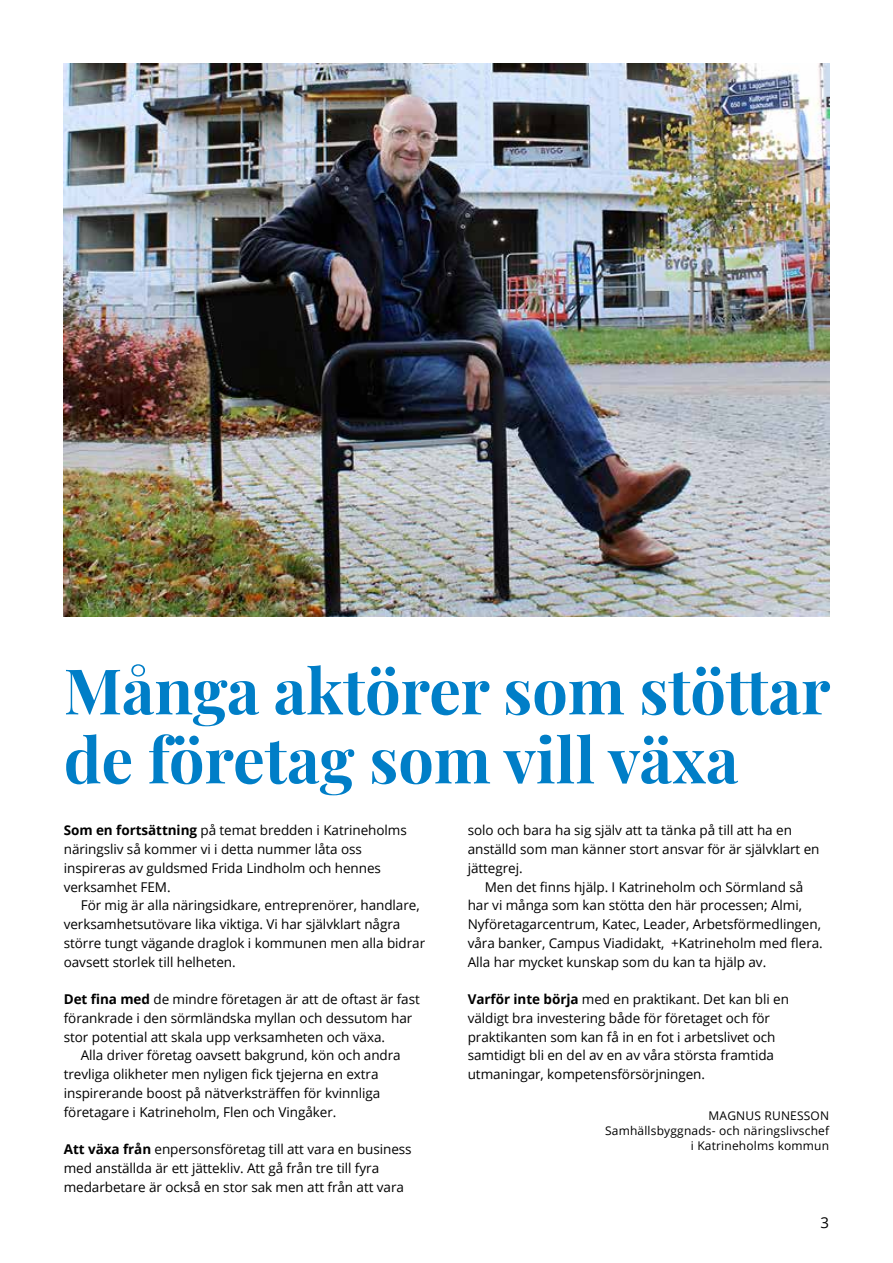
<style>
.page{position:relative;width:893px;height:1263px;background:#fff}
.page>*{position:absolute;margin:0;border:0;box-sizing:border-box;transform-origin:0 0}
.Rubrik_Playfair_36_p{font:63px "Playfair Display";color:#007ec7}
.Paginering_höger{font:15px "Open Sans";color:#000}
.Brödtext_1{font:13.5px/18.8px "Open Sans";letter-spacing:-.005em;color:#000}
.Brödtext_2{font:13.5px/18.8px "Open Sans";letter-spacing:-.005em;color:#000}
.Byline{font:12px "Open Sans";letter-spacing:.015em;color:#000}
.s1{font-weight:700}
</style>
<div class="page">
<img style="left:64px;top:64px;width:765px;height:553px">
<p class="Rubrik_Playfair_36_p" style="left:64px;top:641px;width:768px">Många aktörer som stöttar</p>
<p class="Rubrik_Playfair_36_p" style="left:64px;top:710px;width:676px">de företag som vill växa</p>
<p class="Brödtext_1" style="left:64px;top:821px;width:345px"><span class="s1">Som en fortsättning</span> på temat bredden i Katrineholms näringsliv så kommer vi i detta nummer låta oss inspireras av guldsmed Frida Lindholm och hennes verksamhet FEM.</p>
<p class="Brödtext_2" style="left:64px;top:896px;width:363px;text-indent:17px">För mig är alla näringsidkare, entreprenörer, handlare, verksamhetsutövare lika viktiga. Vi har självklart några större tungt vägande draglok i kommunen men alla bidrar oavsett storlek till helheten.</p>
<p class="Brödtext_1" style="left:64px;top:989px;width:358px"><span class="s1">Det fina med</span> de mindre företagen är att de oftast är fast förankrade i den sörmländska myllan och dessutom har stor potential att skala upp verksamheten och växa.</p>
<p class="Brödtext_2" style="left:64px;top:1046px;width:338px;text-indent:17px">Alla driver företag oavsett bakgrund, kön och andra trevliga olikheter men nyligen fick tjejerna en extra inspirerande boost på nätverksträffen för kvinnliga företagare i Katrineholm, Flen och Vingåker.</p>
<p class="Brödtext_1" style="left:64px;top:1139px;width:349px"><span class="s1">Att växa från</span> enpersonsföretag till att vara en business med anställda är ett jättekliv. Att gå från tre till fyra medarbetare är också en stor sak men att från att vara</p>
<p class="Brödtext_1" style="left:468px;top:821px;width:353px">solo och bara ha sig själv att ta tänka på till att ha en anställd som man känner stort ansvar för är självklart en jättegrej.</p>
<p class="Brödtext_2" style="left:468px;top:877px;width:357px;text-indent:17px">Men det finns hjälp. I Katrineholm och Sörmland så har vi många som kan stötta den här processen; Almi, Nyföretagarcentrum, Katec, Leader, Arbetsförmedlingen, våra banker, Campus Viadidakt, +Katrineholm med flera.<br>Alla har mycket kunskap som du kan ta hjälp av.</p>
<p class="Brödtext_1" style="left:468px;top:989px;width:323px"><span class="s1">Varför inte börja</span> med en praktikant. Det kan bli en väldigt bra investering både för företaget och för praktikanten som kan få in en fot i arbetslivet och samtidigt bli en del av en av våra största framtida utmaningar, kompetensförsörjningen.</p>
<p class="Byline" style="left:709px;top:1108px;width:122px">MAGNUS RUNESSON</p>
<p class="Byline" style="left:605px;top:1123px;width:226px">Samhällsbyggnads- och näringslivschef</p>
<p class="Byline" style="left:691px;top:1138px;width:140px">i Katrineholms kommun</p>
<p class="Paginering_höger" style="left:821px;top:1212px;width:10px">3</p>
</div>
